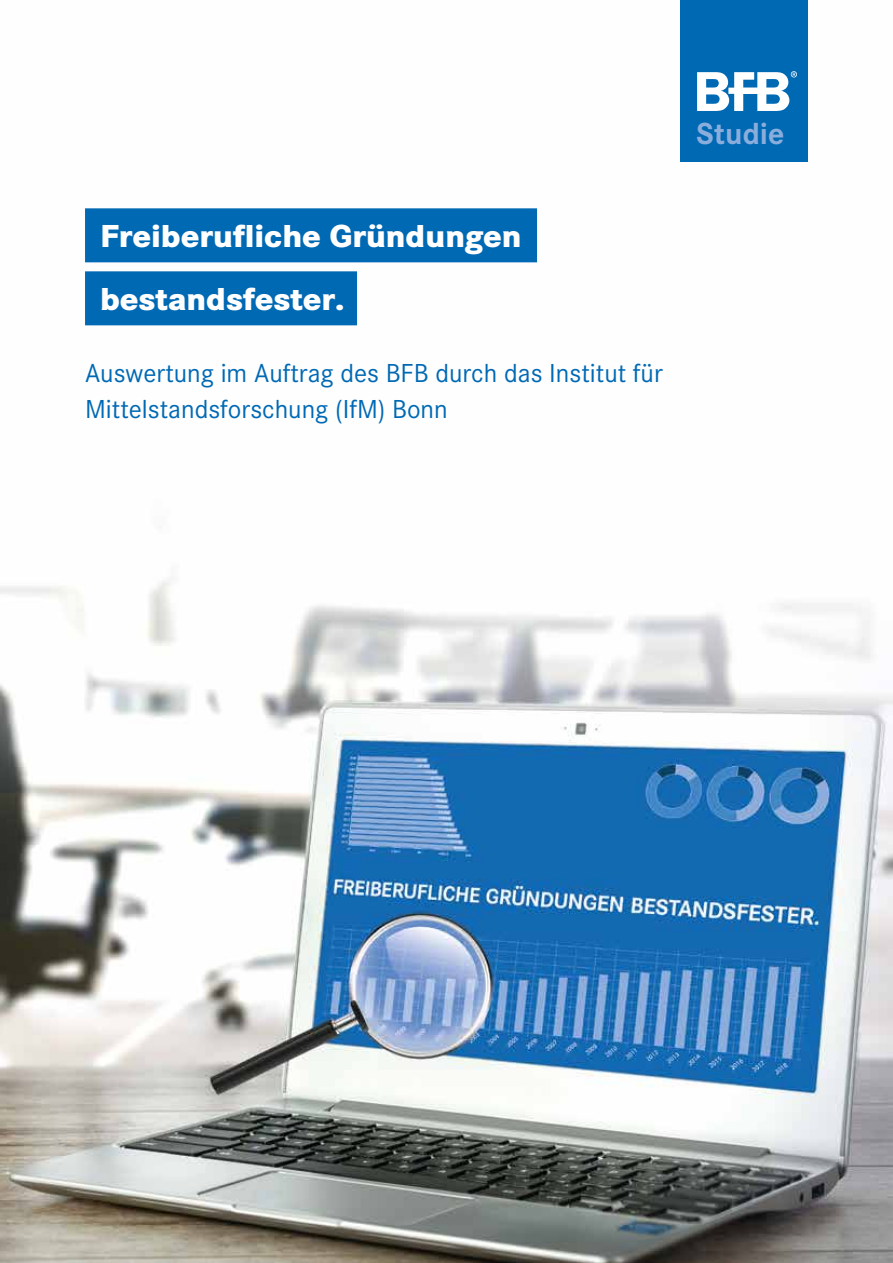
<style>
.page{position:relative;width:893px;height:1263px;background:#fff}
.page>*{position:absolute;margin:0;border:0;box-sizing:border-box;transform-origin:0 0}
.t1{font:800 33px/63px "Corporate S Pro";color:#fff}
.t2{font:700 31.5px "Corporate S Pro";color:#8aaddc}
.t3{font:27px/36px "Corporate S Pro";color:#0069b4}
</style>
<div class="page">
<img style="left:0;top:209px;width:893px;height:1054px">
<div style="left:85px;top:208px;width:452px;height:54px;background:#0069b4"></div>
<div style="left:85px;top:271px;width:272px;height:54px;background:#0069b4"></div>
<div style="left:680px;top:0;width:128px;height:162px;background:#0069b4"></div>
<svg style="left:697px;top:71px;width:100px;height:40px"></svg>
<p class="t1" style="left:100px;top:202px;width:423px">Freiberufliche Gründungen bestandsfester.</p>
<p class="t3" style="left:85px;top:353px;width:579px">Auswertung im Auftrag des BFB durch das Institut für<br>Mittelstandsforschung (IfM) Bonn</p>
<p class="t2" style="left:696px;top:109px;width:90px">Studie</p>
</div>
